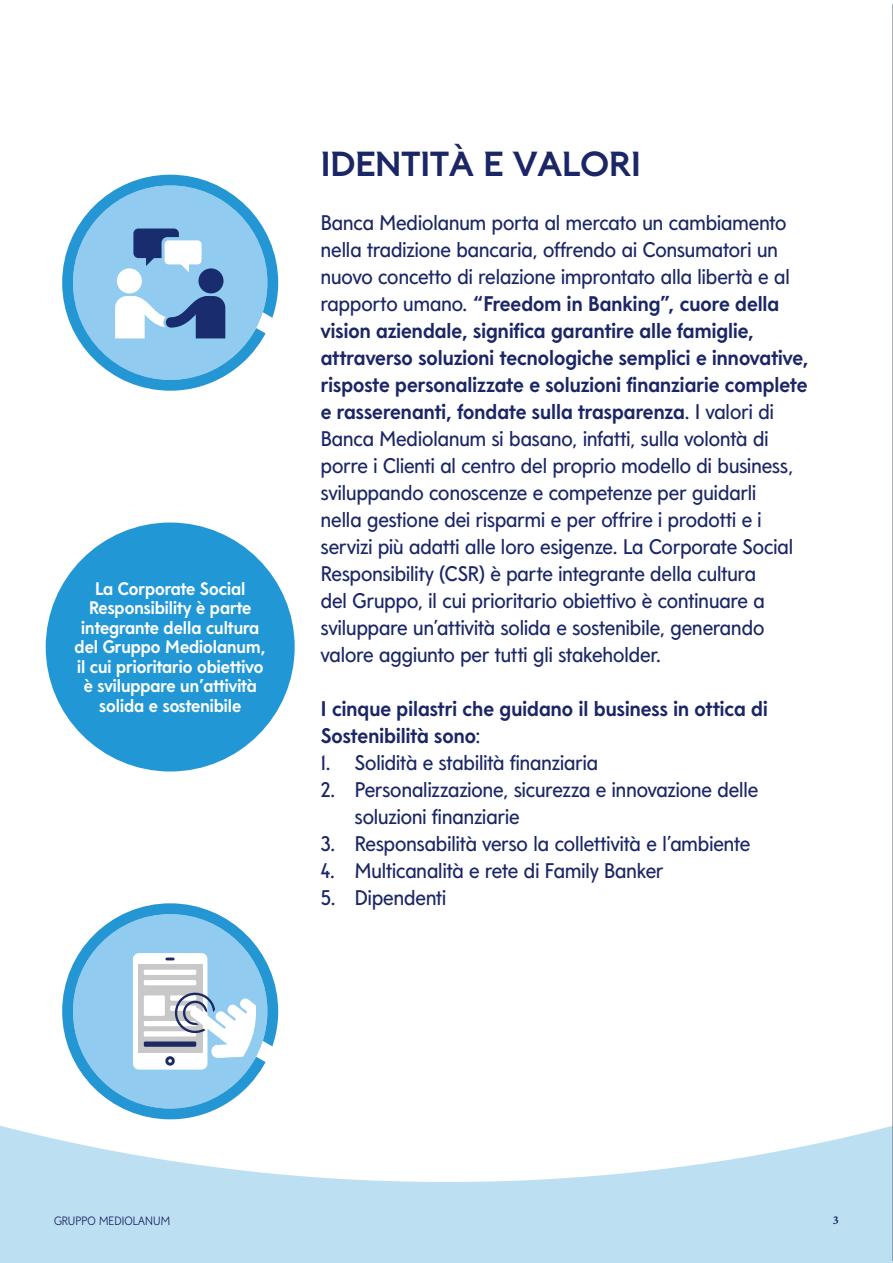
<style>
.page{position:relative;width:893px;height:1263px;background:#fff}
.page>*{position:absolute;margin:0;border:0;box-sizing:border-box;transform-origin:0 0}
.t1{font:34.5px "Mediolanum Semi serif Headline Bold";color:#1b2666}
.t2{font:21px/27px "Mediolanum Sans";color:#1b2666}
.t3{font:700 21px/27px "Mediolanum Sans";letter-spacing:.005em;color:#1b2666}
.t4{font:700 18px/19.5px "Mediolanum Sans";color:#fff;text-align:center}
.t5{font:300 12px "Mediolanum Sans";letter-spacing:.01em;color:#1b2666}
.t6{font:700 12px "Minion Pro";color:#1b2666}
.s1{font-weight:700}
.s2{font-weight:400}
</style>
<div class="page">
<svg style="left:0;top:1125px;width:893px;height:138px;fill:#bce0f1"></svg>
<div style="left:46px;top:522px;width:249px;height:249px;background:#2198d5;border-radius:50%"></div>
<svg style="left:62px;top:175px;width:216px;height:216px;fill:#91cbef"></svg>
<div style="left:165px;top:240px;width:37px;height:24px;background:#fff;border-radius:4px"></div>
<svg style="left:133px;top:229px;width:56px;height:43px"></svg>
<div style="left:198px;top:268px;width:25px;height:25px;background:#192d6e;border-radius:50%"></div>
<div style="left:117px;top:268px;width:25px;height:25px;background:#fff;border-radius:50%"></div>
<svg style="left:115px;top:296px;width:110px;height:42px"></svg>
<svg style="left:62px;top:903px;width:216px;height:216px;fill:#91cbef"></svg>
<div style="left:133px;top:953px;width:74px;height:116px;background:#fff;border-radius:6px"></div>
<div style="left:138px;top:964px;width:64px;height:88px;background:#c9c8c8"></div>
<svg style="left:167px;top:957px;width:6px;height:3px"></svg>
<div style="left:165px;top:1056px;width:10px;height:10px;border:3px solid #1c2a64;border-radius:50%"></div>
<div style="left:144px;top:970px;width:52px;height:5px;background:#fff"></div>
<div style="left:144px;top:980px;width:52px;height:5px;background:#fff"></div>
<div style="left:144px;top:1021px;width:52px;height:5px;background:#fff"></div>
<div style="left:144px;top:1031px;width:52px;height:5px;background:#fff"></div>
<div style="left:144px;top:1041px;width:52px;height:6px;background:#1c2a64"></div>
<div style="left:170px;top:995px;width:26px;height:6px;background:#fff"></div>
<div style="left:144px;top:995px;width:21px;height:21px;background:#fff"></div>
<div style="left:170px;top:1005px;width:26px;height:6px;background:#fff"></div>
<svg style="left:172px;top:990px;width:84px;height:68px"></svg>
<hr style="left:892px;top:4px;width:1px;height:1257px;background:#57656c">
<p class="t4" style="left:75px;top:579px;width:193px">La Corporate Social<br>Responsibility è parte integrante della cultura del Gruppo Mediolanum, il cui prioritario obiettivo è sviluppare un’attività solida e sostenibile</p>
<h1 class="t1" style="left:321px;top:143px;width:322px">IDENTITÀ E VALORI</h1>
<p class="t2" style="left:321px;top:209px;width:489px">Banca Mediolanum porta al mercato un cambiamento nella tradizione bancaria, offrendo ai Consumatori un nuovo concetto di relazione improntato alla libertà e al rapporto umano. <span class="s1">“Freedom in Banking”, cuore della vision aziendale, significa garantire alle famiglie, attraverso soluzioni tecnologiche semplici e innovative, risposte personalizzate e soluzioni finanziarie complete e rasserenanti, fondate sulla trasparenza</span>. I valori di Banca Mediolanum si basano, infatti, sulla volontà di porre i Clienti al centro del proprio modello di business, sviluppando conoscenze e competenze per guidarli<br>nella gestione dei risparmi e per offrire i prodotti e i servizi più adatti alle loro esigenze. La Corporate Social Responsibility (CSR) è parte integrante della cultura<br>del Gruppo, il cui prioritario obiettivo è continuare a sviluppare un’attività solida e sostenibile, generando valore aggiunto per tutti gli stakeholder.</p>
<p class="t3" style="left:321px;top:695px;width:448px">I cinque pilastri che guidano il business in ottica di<br>Sostenibilità sono<span class="s2">:</span></p>
<p class="t2" style="left:321px;top:749px;width:279px">1. Solidità e stabilità finanziaria</p>
<p class="t2" style="left:355px;top:776px;width:405px;text-indent:-34px">2. Personalizzazione, sicurezza e innovazione delle soluzioni finanziarie</p>
<p class="t2" style="left:321px;top:830px;width:431px">3. Responsabilità verso la collettività e l’ambiente</p>
<p class="t2" style="left:321px;top:857px;width:344px">4. Multicanalità e rete di Family Banker</p>
<p class="t2" style="left:321px;top:884px;width:127px">5. Dipendenti</p>
<p class="t5" style="left:54px;top:1214px;width:118px">GRUPPO MEDIOLANUM</p>
<p class="t6" style="left:833px;top:1212px;width:7px">3</p>
</div>
